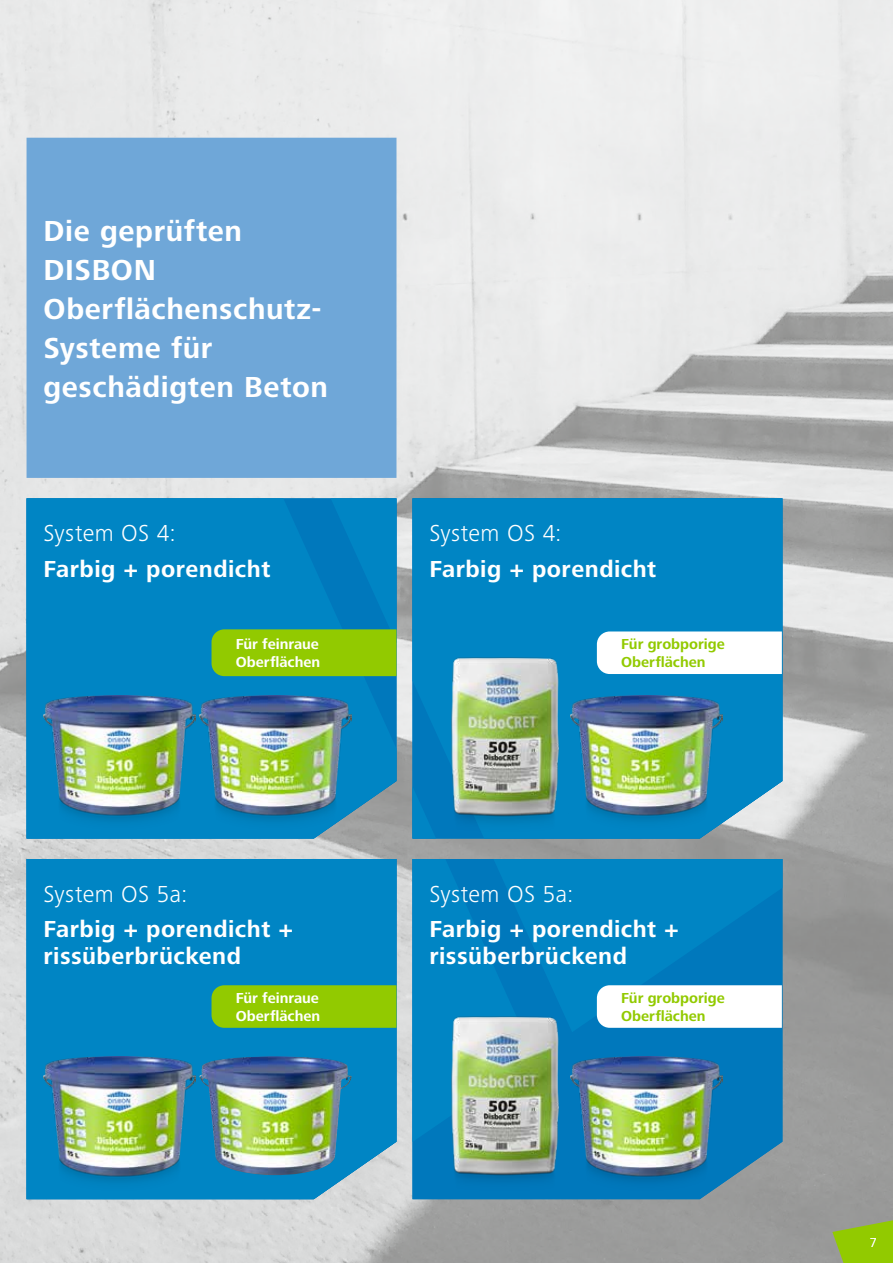
<style>
.page{position:relative;width:893px;height:1263px;background:#fff}
.page>*{position:absolute;margin:0;border:0;box-sizing:border-box;transform-origin:0 0}
.t1{font:700 30px/39px "Frutiger Next LTW1 G";letter-spacing:.02em;color:#fff}
.t2{font:700 24px/27px "Frutiger Next LTW1 G";letter-spacing:.02em;color:#fff}
.t3{font:300 24px "Frutiger Next LTW1 G";letter-spacing:.015em;color:#fff}
.t4{font:700 15px/18px "Frutiger Next LTW1 G";color:#92ca00}
.t5{font:700 15px/18px "Frutiger Next LTW1 G";color:#fff}
.t6{font:300 13.5px "Frutiger Next LTW1 G";color:#fff}
</style>
<div class="page">
<img style="left:0;top:0;width:893px;height:1263px">
<svg style="left:832px;top:1220px;width:61px;height:43px;background:#93bf20"></svg>
<svg style="left:27px;top:498px;width:369px;height:340px;background:#0484c2"></svg>
<div style="left:27px;top:859px;width:369px;height:340px;background:#0085c4"></div>
<div style="left:412px;top:498px;width:370px;height:340px;background:#0085c4"></div>
<svg style="left:412px;top:1142px;width:370px;height:57px;background:#3784b0"></svg>
<svg style="left:412px;top:859px;width:370px;height:283px;background:#0080c0"></svg>
<div style="left:27px;top:138px;width:369px;height:340px;background:#6fa7d8"></div>
<div style="left:212px;top:629px;width:184px;height:47px;background:#92ca00"></div>
<svg style="left:597px;top:631px;width:185px;height:43px"></svg>
<div style="left:212px;top:985px;width:184px;height:43px;background:#92ca00"></div>
<svg style="left:597px;top:985px;width:185px;height:43px"></svg>
<img style="left:434px;top:649px;width:138px;height:186px">
<img style="left:434px;top:1007px;width:138px;height:186px">
<img style="left:199px;top:695px;width:153px;height:138px">
<img style="left:44px;top:695px;width:152px;height:138px">
<img style="left:44px;top:1056px;width:152px;height:137px">
<img style="left:199px;top:1056px;width:153px;height:119px">
<img style="left:570px;top:1056px;width:153px;height:137px">
<img style="left:570px;top:695px;width:153px;height:138px">
<p class="t1" style="left:44px;top:212px;width:286px">Die geprüften<br>DISBON<br>Oberflächenschutz-<br>Systeme für geschädigten Beton</p>
<p class="t3" style="left:44px;top:519px;width:134px">System OS 4:</p>
<p class="t2" style="left:44px;top:556px;width:228px">Farbig + porendicht</p>
<p class="t3" style="left:429px;top:519px;width:134px">System OS 4:</p>
<p class="t2" style="left:429px;top:556px;width:228px">Farbig + porendicht</p>
<p class="t5" style="left:236px;top:636px;width:86px">Für feinraue<br>Oberflächen</p>
<p class="t4" style="left:621px;top:636px;width:105px">Für grobporige<br>Oberflächen</p>
<p class="t3" style="left:44px;top:880px;width:145px">System OS 5a:</p>
<p class="t2" style="left:44px;top:916px;width:251px">Farbig + porendicht + rissüberbrückend</p>
<p class="t3" style="left:429px;top:880px;width:145px">System OS 5a:</p>
<p class="t2" style="left:429px;top:916px;width:251px">Farbig + porendicht + rissüberbrückend</p>
<p class="t5" style="left:236px;top:989px;width:86px">Für feinraue<br>Oberflächen</p>
<p class="t4" style="left:621px;top:989px;width:105px">Für grobporige<br>Oberflächen</p>
<p class="t6" style="left:870px;top:1235px;width:9px">7</p>
</div>
